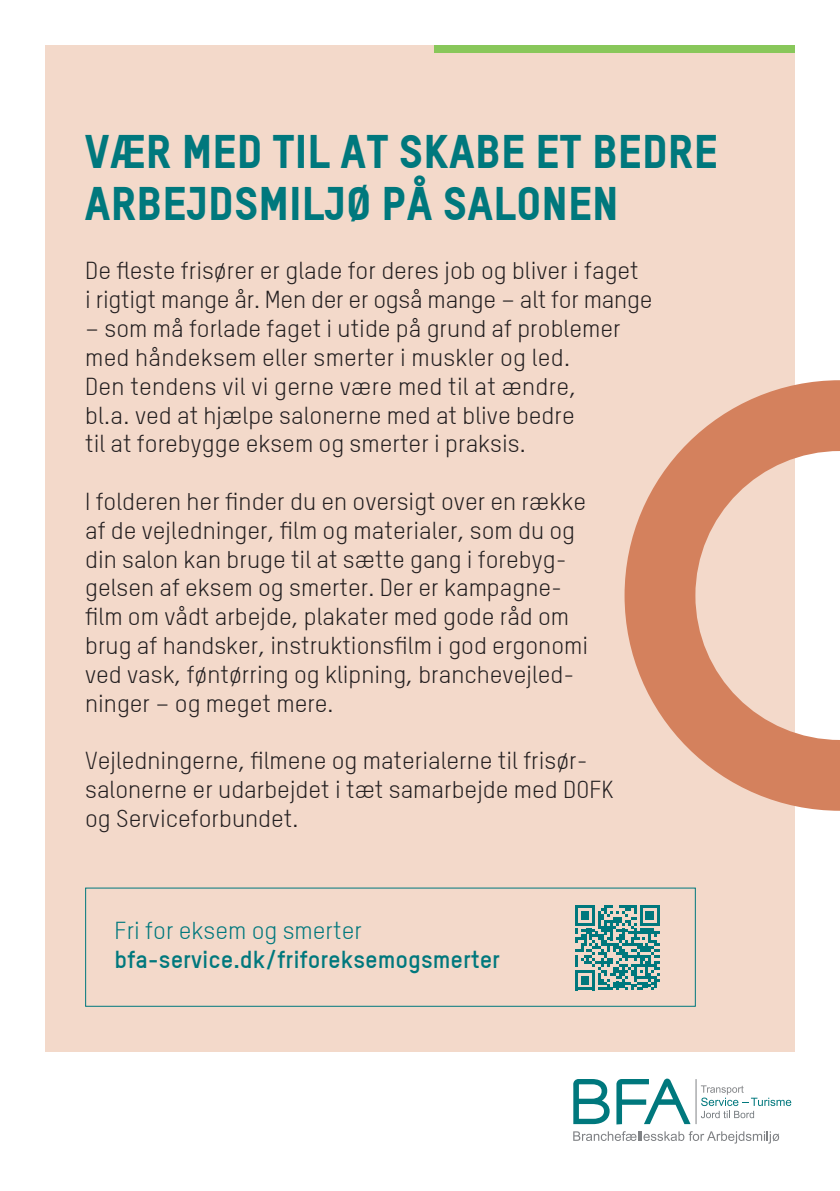
<style>
.page{position:relative;width:840px;height:1191px;background:#fff}
.page>*{position:absolute;margin:0;border:0;box-sizing:border-box;transform-origin:0 0}
.t1{font:46px/52px "TSTAR Headline";color:#00787d}
.t2{font:24px/28.8px "TSTAR";color:#231f20}
.t3{font:700 24px "TSTAR";color:#00787d}
.t4{font:24px "TSTAR";color:#00787d}
</style>
<div class="page">
<div style="left:45px;top:45px;width:749px;height:1007px;background:#f3d9ca"></div>
<hr style="left:695px;top:1079px;width:1px;height:45px;background:#808285">
<svg style="left:701px;top:1085px;width:89px;height:33px"></svg>
<svg style="left:573px;top:1079px;width:36px;height:45px"></svg>
<svg style="left:616px;top:1078px;width:74px;height:46px"></svg>
<svg style="left:573px;top:1131px;width:205px;height:12px"></svg>
<svg style="left:575px;top:905px;width:84px;height:85px"></svg>
<div style="left:434px;top:45px;width:360px;height:8px;background:#88c75a"></div>
<svg style="left:624px;top:380px;width:215px;height:430px"></svg>
<h1 class="t1" style="left:84px;top:124px;width:634px">VÆR MED TIL AT SKABE ET BEDRE<br>ARBEJDSMILJØ PÅ SALONEN</h1>
<p class="t2" style="left:85px;top:256px;width:568px">De fleste frisører er glade for deres job og bliver i faget<br>i rigtigt mange år. Men der er også mange – alt for mange</p>
<p class="t2" style="left:85px;top:314px;width:537px">– som må forlade faget i utide på grund af problemer med håndeksem eller smerter i muskler og led.<br>Den tendens vil vi gerne være med til at ændre, bl.a. ved at hjælpe salonerne med at blive bedre<br>til at forebygge eksem og smerter i praksis.</p>
<p class="t2" style="left:85px;top:487px;width:504px">I folderen her finder du en oversigt over en række af de vejledninger, film og materialer, som du og din salon kan bruge til at sætte gang i forebyg&shy;gelsen af eksem og smerter. Der er kampagne&shy;film om vådt arbejde, plakater med gode råd om brug af handsker, instruktionsfilm i god ergonomi ved vask, føntørring og klipning, branchevejled&shy;ninger – og meget mere.</p>
<p class="t2" style="left:85px;top:746px;width:529px">Vejledningerne, filmene og materialerne til frisør&shy;salonerne er udarbejdet i tæt samarbejde med DOFK og Serviceforbundet.</p>
<p class="t4" style="left:115px;top:916px;width:249px">Fri for eksem og smerter</p>
<p class="t3" style="left:115px;top:944px;width:387px">bfa-service.dk/friforeksemogsmerter</p>
</div>
